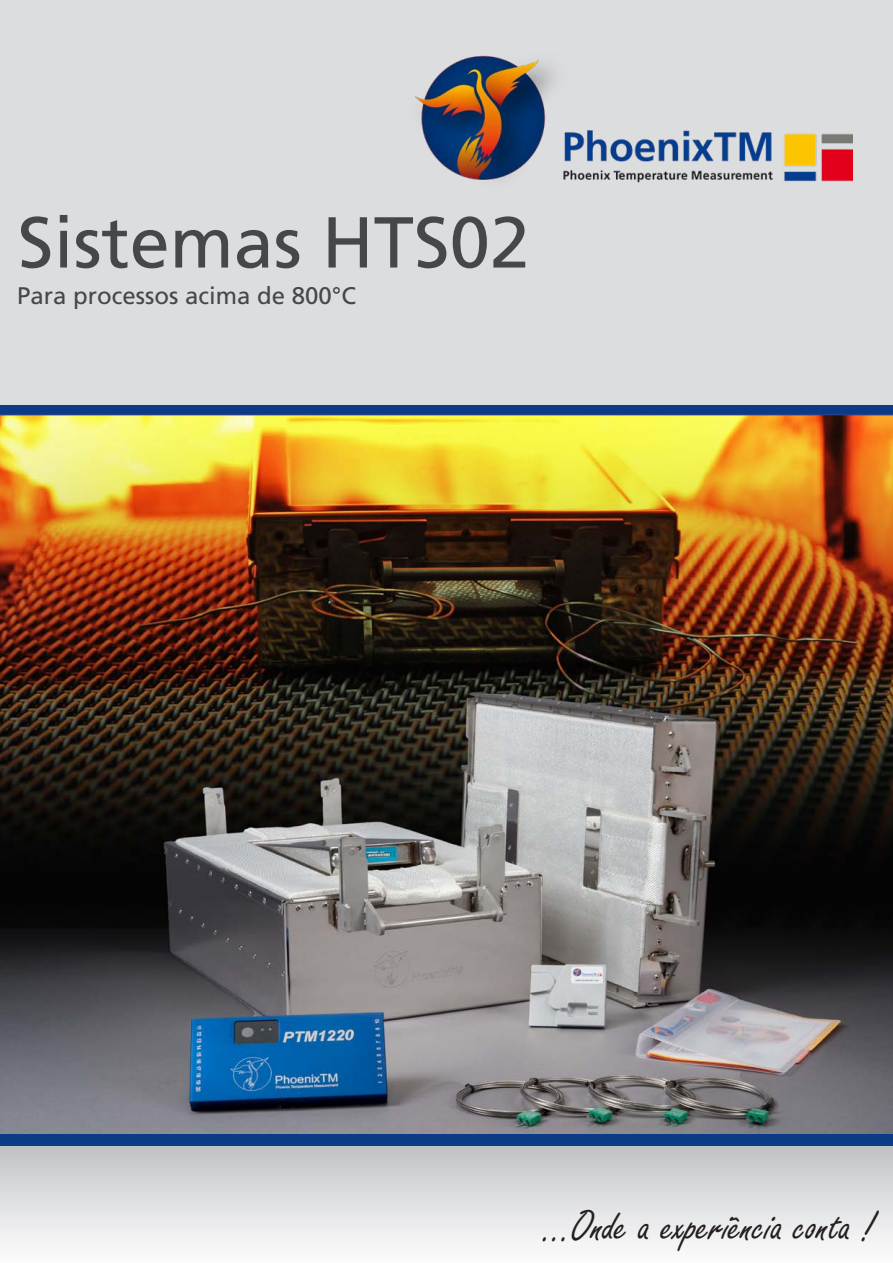
<style>
.page{position:relative;width:893px;height:1263px;background:#fff}
.page>*{position:absolute;margin:0;border:0;box-sizing:border-box;transform-origin:0 0}
.t1{font:72px "Frutiger";color:#464748}
.t2{font:45px "Freestyle Script";color:#231f20}
.t3{font:24px "Frutiger";color:#464748}
</style>
<div class="page">
<svg style="left:0;top:1145px;width:893px;height:100px"></svg>
<img style="left:0;top:415px;width:893px;height:719px">
<svg style="left:0;top:405px;width:893px;height:10px;background:#0d3b87"></svg>
<div style="left:0;top:0;width:893px;height:405px;background:#dcdddf"></div>
<div style="left:0;top:1134px;width:893px;height:11px;background:#0b3b87"></div>
<img style="left:414px;top:55px;width:438px;height:128px">
<p class="t1" style="left:18px;top:200px;width:514px">Sistemas HTS02</p>
<p class="t3" style="left:17px;top:281px;width:341px">Para processos acima de 800°C</p>
<p class="t2" style="left:544px;top:1201px;width:332px">...Onde a experiência conta !</p>
</div>
